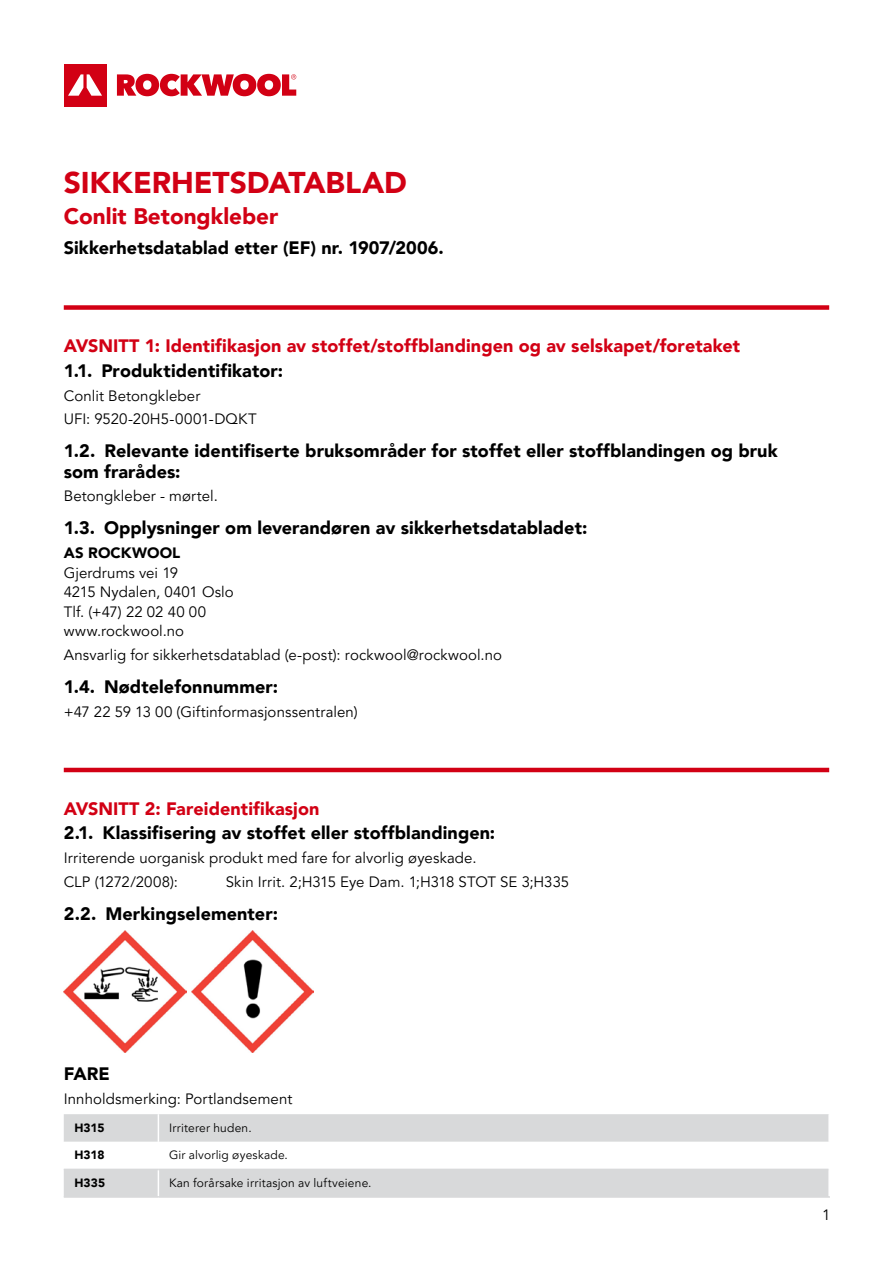
<style>
.page{position:relative;width:893px;height:1263px;background:#fff}
.page>*{position:absolute;margin:0;border:0;box-sizing:border-box;transform-origin:0 0}
.t1{font:900 30px "Avenir LT Pro";letter-spacing:-.005em;color:#d20014}
.t2{font:900 22.5px "Avenir LT Pro";color:#d20014}
.t3{font:900 18px/20.2px "Avenir LT Pro";letter-spacing:.005em;color:#000}
.t4{font:900 18px "Avenir LT Pro";letter-spacing:.005em;color:#d20014}
.t5{font:15px/19.5px "Avenir LT Pro";letter-spacing:.005em;color:#000}
.t6{font:900 15px "Avenir LT Pro";letter-spacing:.005em;color:#000}
.t7{font:12px "Avenir LT Pro";letter-spacing:.015em;color:#000}
.t8{font:900 12px "Avenir LT Pro";letter-spacing:.01em;color:#000}
</style>
<div class="page">
<div style="left:64px;top:64px;width:42px;height:42px;background:#d20014"></div>
<svg style="left:68px;top:74px;width:34px;height:22px"></svg>
<svg style="left:117px;top:74px;width:179px;height:22px"></svg>
<div style="left:64px;top:305px;width:765px;height:5px;background:#d20014"></div>
<hr style="left:64px;top:768px;width:765px;height:4px;background:#d20014">
<img style="left:64px;top:930px;width:123px;height:123px">
<img style="left:191px;top:930px;width:123px;height:122px">
<svg style="left:64px;top:1114px;width:765px;height:82px"></svg>
<hr style="left:828px;top:1169px;width:2px;height:27px;background:#fff">
<hr style="left:64px;top:1169px;width:94px;height:1px;background:#d8d9da">
<hr style="left:158px;top:1169px;width:670px;height:1px;background:#d8d9da">
<hr style="left:64px;top:1196px;width:94px;height:2px;background:#d8d9da">
<hr style="left:158px;top:1196px;width:672px;height:2px;background:#d8d9da">
<h1 class="t1" style="left:64px;top:164px;width:345px">SIKKERHETSDATABLAD</h1>
<h2 class="t2" style="left:64px;top:203px;width:216px">Conlit Betongkleber</h2>
<p class="t3" style="left:64px;top:238px;width:381px">Sikkerhetsdatablad etter (EF) nr. 1907/2006.</p>
<p class="t4" style="left:64px;top:335px;width:678px">AVSNITT 1: Identifikasjon av stoffet/stoffblandingen og av selskapet/foretaket</p>
<p class="t3" style="left:64px;top:360px;width:221px">1.1. Produktidentifikator:</p>
<p class="t5" style="left:64px;top:384px;width:195px;line-height:23.7px">Conlit Betongkleber<br>UFI: 9520-20H5-0001-DQKT</p>
<p class="t3" style="left:64px;top:441px;width:715px">1.2. Relevante identifiserte bruksområder for stoffet eller stoffblandingen og bruk som frarådes:</p>
<p class="t5" style="left:64px;top:487px;width:156px">Betongkleber - mørtel.</p>
<p class="t3" style="left:64px;top:518px;width:525px">1.3. Opplysninger om leverandøren av sikkerhetsdatabladet:</p>
<p class="t6" style="left:64px;top:544px;width:118px">AS ROCKWOOL</p>
<p class="t5" style="left:64px;top:563px;width:172px">Gjerdrums vei 19<br>4215 Nydalen, 0401 Oslo<br>Tlf. (+47) 22 02 40 00 www.rockwool.no</p>
<p class="t5" style="left:64px;top:645px;width:440px">Ansvarlig for sikkerhetsdatablad (e-post): rockwool@rockwool.no</p>
<p class="t3" style="left:64px;top:676px;width:216px">1.4. Nødtelefonnummer:</p>
<p class="t5" style="left:64px;top:702px;width:295px">+47 22 59 13 00 (Giftinformasjonssentralen)</p>
<p class="t4" style="left:64px;top:798px;width:257px">AVSNITT 2: Fareidentifikasjon</p>
<p class="t3" style="left:64px;top:823px;width:433px">2.1. Klassifisering av stoffet eller stoffblandingen:</p>
<p class="t5" style="left:64px;top:846px;width:414px;line-height:23.7px">Irriterende uorganisk produkt med fare for alvorlig øyeskade.<br>CLP (1272/2008):</p>
<p class="t5" style="left:226px;top:872px;width:345px">Skin Irrit. 2;H315 Eye Dam. 1;H318 STOT SE 3;H335</p>
<p class="t3" style="left:64px;top:903px;width:216px">2.2. Merkingselementer:</p>
<p class="t3" style="left:64px;top:1063px;width:48px">FARE</p>
<p class="t5" style="left:64px;top:1089px;width:230px">Innholdsmerking: Portlandsement</p>
<p class="t8" style="left:74px;top:1120px;width:32px">H315</p>
<p class="t7" style="left:169px;top:1120px;width:84px">Irriterer huden.</p>
<p class="t8" style="left:74px;top:1148px;width:32px">H318</p>
<p class="t7" style="left:169px;top:1148px;width:120px">Gir alvorlig øyeskade.</p>
<p class="t8" style="left:74px;top:1175px;width:32px">H335</p>
<p class="t7" style="left:169px;top:1176px;width:204px">Kan forårsake irritasjon av luftveiene.</p>
<p class="t5" style="left:822px;top:1206px;width:10px">1</p>
</div>
